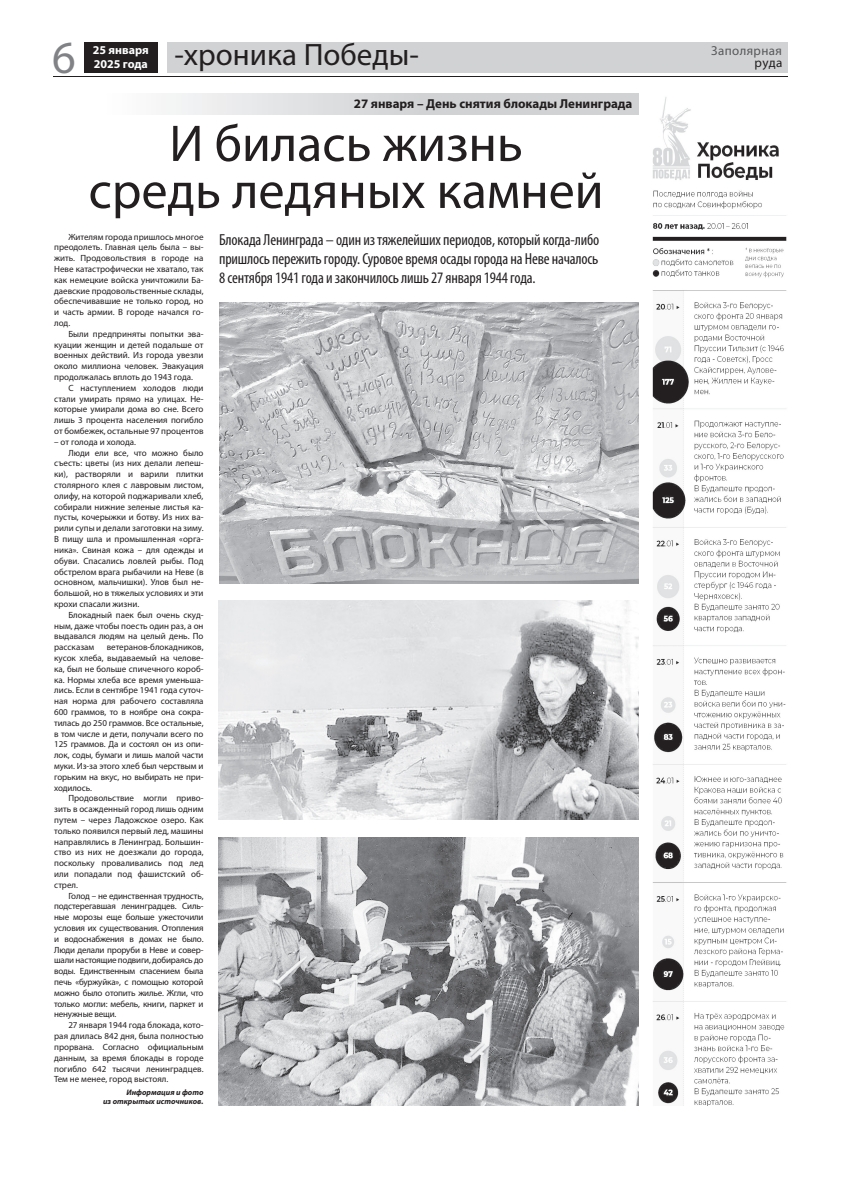
<style>
.page{position:relative;width:842px;height:1191px;background:#fff}
.page>*{position:absolute;margin:0;border:0;box-sizing:border-box;transform-origin:0 0}
.t1{font:52px/47px "Myriad Pro";color:#231f20;text-align:center}
.t2{font:46.1px "Myriad Pro";color:#808285}
.t3{font:31px "Myriad Pro";color:#231f20}
.t4{font:condensed 16px/19.2px "Myriad Pro";letter-spacing:-.01em;color:#231f20;text-align:justify}
.t5{font:700 13px "Myriad Pro";color:#231f20}
.t6{font:13px "Myriad Pro";letter-spacing:.03em;color:#57585a}
.t7{font:13px "Myriad Pro";color:#231f20}
.t8{font:700 12px/14.4px "Myriad Pro";color:#fff}
.t9{font:9px/10.8px "Myriad Pro";color:#231f20;text-align:justify}
.t10{font:italic 700 8px/9.6px "Myriad Pro";color:#231f20;text-align:right}
</style>
<div class="page">
<div style="left:168px;top:43px;width:620px;height:30px;background:#d1d2d4"></div>
<div style="left:85px;top:43px;width:73px;height:30px;background:#231f20"></div>
<hr style="left:54px;top:76px;width:734px;height:1px;background:#231f20">
<div style="left:54px;top:94px;width:584px;height:20px;background:linear-gradient(to right,#fdfdfd,#c5c7c9)"></div>
<img style="left:653px;top:97px;width:134px;height:1009px">
<img style="left:219px;top:303px;width:419px;height:280px">
<img style="left:219px;top:837px;width:419px;height:269px">
<img style="left:219px;top:601px;width:419px;height:218px">
<h2 class="t2" style="left:52px;top:39px;width:25px">6</h2>
<h3 class="t8" style="left:93px;top:43px;width:58px">25 января<br>2025 года</h3>
<h3 class="t3" style="left:174px;top:43px;width:246px">-хроника Победы-</h3>
<h3 class="t6" style="left:711px;top:46px;width:72px">Заполярная</h3>
<h3 class="t7" style="left:755px;top:58px;width:29px">руда</h3>
<h3 class="t5" style="left:354px;top:99px;width:280px">27 января – День снятия блокады Ленинграда</h3>
<h1 class="t1" style="left:89px;top:124px;width:516px">И билась жизнь<br>средь ледяных камней</h1>
<p class="t9" style="left:54px;top:232px;width:151px;text-indent:14px">Жителям города пришлось многое преодолеть. Главная цель была – вы&shy;жить. Продовольствия в городе на Неве катастрофически не хватало, так как немецкие войска уничтожили Ба&shy;даевские продовольственные склады, обеспечивавшие не только город, но и часть армии. В городе начался го&shy;лод.</p>
<p class="t9" style="left:54px;top:329px;width:151px;text-indent:14px">Были предприняты попытки эва&shy;куации женщин и детей подальше от военных действий. Из города увезли около миллиона человек. Эвакуация продолжалась вплоть до 1943 года.</p>
<p class="t9" style="left:54px;top:383px;width:151px;text-indent:14px">С наступлением холодов люди стали умирать прямо на улицах. Не&shy;которые умирали дома во сне. Всего лишь 3 процента населения погибло от бомбежек, остальные 97 процентов</p>
<p class="t9" style="left:54px;top:437px;width:83px">– от голода и холода.</p>
<p class="t9" style="left:68px;top:448px;width:137px">Люди ели все, что можно было</p>
<p class="t9" style="left:54px;top:459px;width:151px">съесть: цветы (из них делали лепеш-</p>
<p class="t9" style="left:54px;top:469px;width:151px">ки), растворяли и варили плитки</p>
<p class="t9" style="left:54px;top:480px;width:151px">столярного клея с лавровым листом,</p>
<p class="t9" style="left:54px;top:491px;width:151px">олифу, на которой поджаривали хлеб,</p>
<p class="t9" style="left:54px;top:502px;width:151px">собирали нижние зеленые листья ка-</p>
<p class="t9" style="left:54px;top:513px;width:151px">пусты, кочерыжки и ботву. Из них ва-</p>
<p class="t9" style="left:54px;top:523px;width:151px">рили супы и делали заготовки на зиму.</p>
<p class="t9" style="left:54px;top:534px;width:151px">В пищу шла и промышленная «орга-</p>
<p class="t9" style="left:54px;top:545px;width:151px">ника». Свиная кожа – для одежды и</p>
<p class="t9" style="left:54px;top:556px;width:151px">обуви. Спасались ловлей рыбы. Под</p>
<p class="t9" style="left:54px;top:567px;width:151px">обстрелом врага рыбачили на Неве (в</p>
<p class="t9" style="left:54px;top:577px;width:151px">основном, мальчишки). Улов был не-</p>
<p class="t9" style="left:54px;top:588px;width:151px">большой, но в тяжелых условиях и эти</p>
<p class="t9" style="left:54px;top:599px;width:87px">крохи спасали жизни.</p>
<p class="t9" style="left:68px;top:610px;width:137px">Блокадный паек был очень скуд-</p>
<p class="t9" style="left:54px;top:621px;width:151px">ным, даже чтобы поесть один раз, а он</p>
<p class="t9" style="left:54px;top:631px;width:151px">выдавался людям на целый день. По</p>
<p class="t9" style="left:54px;top:642px;width:42px">рассказам</p>
<p class="t9" style="left:54px;top:642px;width:151px;text-indent:53px">ветеранов-блокадников, кусок хлеба, выдаваемый на челове&shy;ка, был не больше спичечного короб&shy;ка. Нормы хлеба все время уменьша&shy;лись. Если в сентябре 1941 года суточ&shy;ная норма для рабочего составляла 600 граммов, то в ноябре она сокра&shy;тилась до 250 граммов. Все остальные, в том числе и дети, получали всего по 125 граммов. Да и состоял он из опи&shy;лок, соды, бумаги и лишь малой части муки. Из-за этого хлеб был черствым и горьким на вкус, но выбирать не при&shy;ходилось.</p>
<p class="t9" style="left:54px;top:793px;width:151px;text-indent:14px">Продовольствие могли приво&shy;зить в осажденный город лишь одним путем – через Ладожское озеро. Как только появился первый лед, машины направлялись в Ленинград. Большин&shy;ство из них не доезжали до города, поскольку проваливались под лед или попадали под фашистский об&shy;стрел.</p>
<p class="t9" style="left:54px;top:891px;width:151px;text-indent:14px">Голод – не единственная трудность, подстерегавшая ленинградцев. Силь&shy;ные морозы еще больше ужесточили условия их существования. Отопления и водоснабжения в домах не было.<br>Люди делали проруби в Неве и совер&shy;шали настоящие подвиги, добираясь до воды. Единственным спасением была печь «буржуйка», с помощью которой можно было отопить жилье. Жгли, что только могли: мебель, книги, паркет и ненужные вещи.</p>
<p class="t9" style="left:54px;top:1020px;width:151px;text-indent:14px">27 января 1944 года блокада, кото&shy;рая длилась 842 дня, была полностью прорвана. Согласно официальным данным, за время блокады в городе погибло 642 тысячи ленинградцев.<br>Тем не менее, город выстоял.</p>
<p class="t10" style="left:103px;top:1088px;width:102px">Информация и фото<br>из открытых источников.</p>
<h3 class="t4" style="left:219px;top:231px;width:382px">Блокада Ленинграда – один из тяжелейших периодов, который когда-либо пришлось пережить городу. Суровое время осады города на Неве началось 8 сентября 1941 года и закончилось лишь 27 января 1944 года.</h3>
</div>
